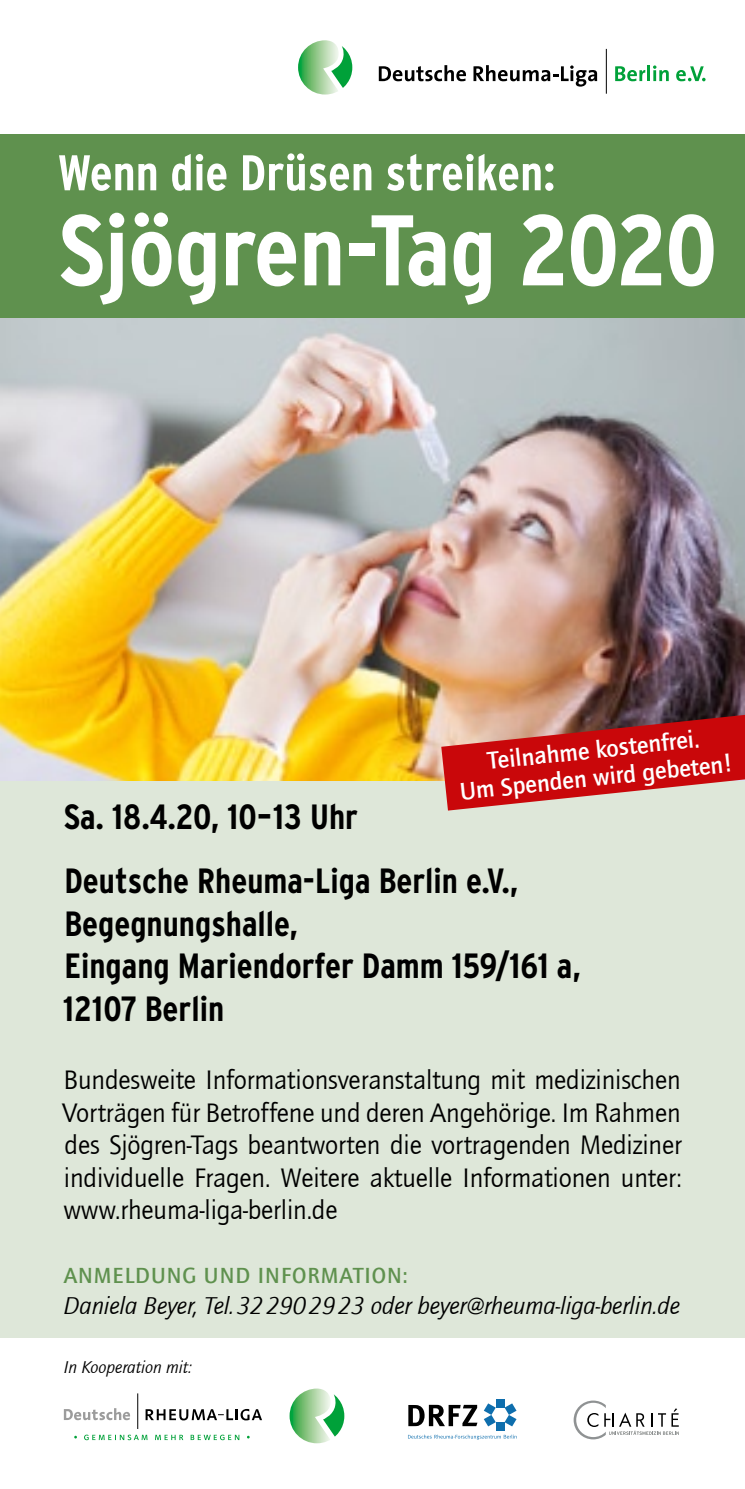
<style>
.page{position:relative;width:745px;height:1489px;background:#fff}
.page>*{position:absolute;margin:0;border:0;box-sizing:border-box;transform-origin:0 0}
.t1{font:700 condensed 100px "Interstate Plus";letter-spacing:-.005em;color:#fff}
.t2{font:700 condensed 50px "Interstate Plus";color:#fff}
.t3{font:700 condensed 35px/42.5px "Interstate Plus";color:#000}
.t4{font:27.5px/32.5px "ITC Quay Sans Com";letter-spacing:-.005em;color:#000;text-align:justify}
.t5{font:italic 25px "ITC Quay Sans Com";letter-spacing:-.005em;color:#000}
.t6{font:500 25px/27.5px "ITC Quay Sans Com";color:#fff;text-align:center}
.t7{font:500 22.5px "ITC Quay Sans Com";letter-spacing:.045em;color:#5f914e}
.t8{font:italic 17.5px "ITC Quay Sans Com";color:#000}
</style>
<div class="page">
<div style="left:0;top:158px;width:744px;height:1178px;background:#dee7d9"></div>
<img style="left:0;top:318px;width:744px;height:462px">
<svg style="left:441px;top:715px;width:303px;height:95px"></svg>
<svg style="left:298px;top:40px;width:54px;height:54px"></svg>
<hr style="left:605px;top:49px;width:1px;height:45px;background:#000">
<svg style="left:378px;top:65px;width:87px;height:16px"></svg>
<svg style="left:473px;top:65px;width:123px;height:22px"></svg>
<svg style="left:615px;top:65px;width:53px;height:16px"></svg>
<svg style="left:676px;top:66px;width:29px;height:15px"></svg>
<div style="left:0;top:135px;width:744px;height:183px;background:#5f914e"></div>
<svg style="left:289px;top:1388px;width:55px;height:55px"></svg>
<svg style="left:64px;top:1408px;width:66px;height:11px"></svg>
<hr style="left:137px;top:1393px;width:1px;height:35px;background:#000">
<svg style="left:145px;top:1409px;width:117px;height:11px"></svg>
<svg style="left:84px;top:1434px;width:63px;height:5px"></svg>
<svg style="left:155px;top:1434px;width:28px;height:5px"></svg>
<svg style="left:190px;top:1434px;width:49px;height:5px"></svg>
<div style="left:495px;top:1398px;width:9px;height:9px;background:#0e6ead"></div>
<div style="left:495px;top:1421px;width:9px;height:9px;background:#0e6ead"></div>
<svg style="left:504px;top:1403px;width:12px;height:23px"></svg>
<svg style="left:483px;top:1403px;width:12px;height:23px"></svg>
<svg style="left:408px;top:1434px;width:108px;height:5px"></svg>
<svg style="left:408px;top:1404px;width:69px;height:21px"></svg>
<svg style="left:573px;top:1400px;width:105px;height:39px"></svg>
<h2 class="t2" style="left:58px;top:145px;width:498px">Wenn die Drüsen streiken:</h2>
<h1 class="t1" style="left:58px;top:194px;width:660px">Sjögren-Tag 2020</h1>
<p class="t6" style="left:455px;top:749px;width:275px;rotate:-6deg">Teilnahme kostenfrei.<br>Um Spenden wird gebeten!</p>
<p class="t3" style="left:64px;top:785px;width:456px;line-height:63.8px">Sa. 18.4.20, 10–13 Uhr<br>Deutsche Rheuma-Liga Berlin e.V.,</p>
<p class="t3" style="left:63px;top:901px;width:519px">Begegnungshalle,<br>Eingang Mariendorfer Damm 159/161 a,<br>12107 Berlin</p>
<p class="t4" style="left:63px;top:1063px;width:620px">Bundesweite Informationsveranstaltung mit medizinischen Vorträgen für Betroffene und deren Angehörige. Im Rahmen des Sjögren-Tags beantworten die vortragenden Mediziner individuelle Fragen. Weitere aktuelle Informationen unter: www.rheuma-liga-berlin.de</p>
<p class="t7" style="left:64px;top:1261px;width:345px">ANMELDUNG UND INFORMATION:</p>
<p class="t5" style="left:64px;top:1290px;width:617px">Daniela Beyer, Tel.322902923 oder beyer@rheuma-liga-berlin.de</p>
<p class="t8" style="left:64px;top:1356px;width:129px">In Kooperation mit:</p>
</div>
